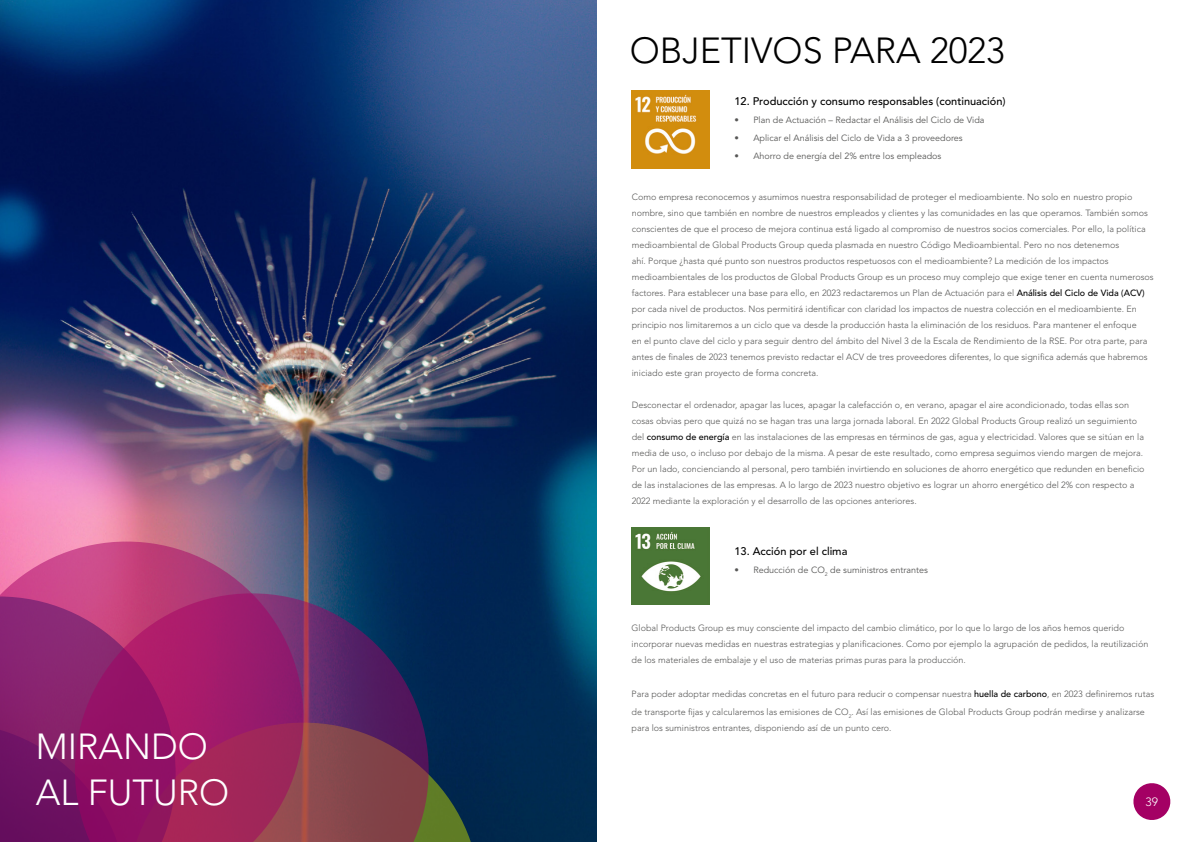
<style>
.page{position:relative;width:1191px;height:842px;background:#fff}
.page>*{position:absolute;margin:0;border:0;box-sizing:border-box;transform-origin:0 0}
.t1{font:300 36px "Avenir LT Std";color:#000}
.t2{font:300 36px/46px "Avenir LT Std";color:#fff}
.t3{font:300 12px "Avenir LT Std";color:#fff}
.t4{font:500 11px "Avenir LT Std";color:#000}
.t5{font:300 9px/16px "Avenir LT Std";color:#575756}
.t6{font:9px "Avenir LT Std";color:#575756}
.s1{font-weight:500;color:#000}
</style>
<div class="page">
<svg style="left:1133px;top:783px;width:38px;height:37px"></svg>
<img style="left:0;top:0;width:596px;height:842px">
<svg style="left:429px;top:723px;width:51px;height:119px;background:#1a3d43"></svg>
<svg style="left:0;top:541px;width:303px;height:55px;background:#b4598c"></svg>
<svg style="left:0;top:596px;width:75px;height:246px;background:#7e1d6b"></svg>
<svg style="left:75px;top:593px;width:354px;height:249px;background:#842761"></svg>
<img style="left:631px;top:91px;width:78px;height:77px">
<img style="left:631px;top:527px;width:78px;height:78px">
<h1 class="t1" style="left:630px;top:30px;width:377px">OBJETIVOS PARA 2023</h1>
<p class="t4" style="left:734px;top:95px;width:273px">12. Producción y consumo responsables (continuación)</p>
<p class="t6" style="left:734px;top:114px;width:252px">• Plan de Actuación – Redactar el Análisis del Ciclo de Vida</p>
<p class="t6" style="left:734px;top:132px;width:230px">• Aplicar el Análisis del Ciclo de Vida a 3 proveedores</p>
<p class="t6" style="left:734px;top:150px;width:208px">• Ahorro de energía del 2% entre los empleados</p>
<p class="t5" style="left:631px;top:189px;width:523px">Como empresa reconocemos y asumimos nuestra responsabilidad de proteger el medioambiente. No solo en nuestro propio nombre, sino que también en nombre de nuestros empleados y clientes y las comunidades en las que operamos. También somos conscientes de que el proceso de mejora continua está ligado al compromiso de nuestros socios comerciales. Por ello, la política medioambiental de Global Products Group queda plasmada en nuestro Código Medioambiental. Pero no nos detenemos<br>ahí. Porque ¿hasta qué punto son nuestros productos respetuosos con el medioambiente? La medición de los impactos medioambientales de los productos de Global Products Group es un proceso muy complejo que exige tener en cuenta numerosos factores. Para establecer una base para ello, en 2023 redactaremos un Plan de Actuación para el <span class="s1">Análisis del Ciclo de Vida (ACV) </span>por cada nivel de productos. Nos permitirá identificar con claridad los impactos de nuestra colección en el medioambiente. En principio nos limitaremos a un ciclo que va desde la producción hasta la eliminación de los residuos. Para mantener el enfoque<br>en el punto clave del ciclo y para seguir dentro del ámbito del Nivel 3 de la Escala de Rendimiento de la RSE. Por otra parte, para antes de finales de 2023 tenemos previsto redactar el ACV de tres proveedores diferentes, lo que significa además que habremos iniciado este gran proyecto de forma concreta.</p>
<p class="t5" style="left:631px;top:397px;width:514px">Desconectar el ordenador, apagar las luces, apagar la calefacción o, en verano, apagar el aire acondicionado, todas ellas son cosas obvias pero que quizá no se hagan tras una larga jornada laboral. En 2022 Global Products Group realizó un seguimiento del <span class="s1">consumo de energía</span> en las instalaciones de las empresas en términos de gas, agua y electricidad. Valores que se sitúan en la media de uso, o incluso por debajo de la misma. A pesar de este resultado, como empresa seguimos viendo margen de mejora.<br>Por un lado, concienciando al personal, pero también invirtiendo en soluciones de ahorro energético que redunden en beneficio de las instalaciones de las empresas. A lo largo de 2023 nuestro objetivo es lograr un ahorro energético del 2% con respecto a 2022 mediante la exploración y el desarrollo de las opciones anteriores.</p>
<p class="t4" style="left:734px;top:545px;width:114px">13. Acción por el clima</p>
<p class="t6" style="left:734px;top:565px;width:195px">• Reducción de CO<sub>2</sub> de suministros entrantes</p>
<p class="t5" style="left:631px;top:620px;width:518px">Global Products Group es muy consciente del impacto del cambio climático, por lo que lo largo de los años hemos querido incorporar nuevas medidas en nuestras estrategias y planificaciones. Como por ejemplo la agrupación de pedidos, la reutilización de los materiales de embalaje y el uso de materias primas puras para la producción.</p>
<p class="t5" style="left:631px;top:685px;width:524px;line-height:18px">Para poder adoptar medidas concretas en el futuro para reducir o compensar nuestra <span class="s1">huella de carbono</span>, en 2023 definiremos rutas de transporte fijas y calcularemos las emisiones de CO<sub>2</sub>. Así las emisiones de Global Products Group podrán medirse y analizarse</p>
<p class="t5" style="left:631px;top:720px;width:261px">para los suministros entrantes, disponiendo así de un punto cero.</p>
<h1 class="t2" style="left:36px;top:723px;width:195px">MIRANDO<br>AL FUTURO</h1>
<h2 class="t3" style="left:31px;top:795px;width:14px">38</h2>
<h2 class="t3" style="left:1145px;top:795px;width:14px">39</h2>
</div>
